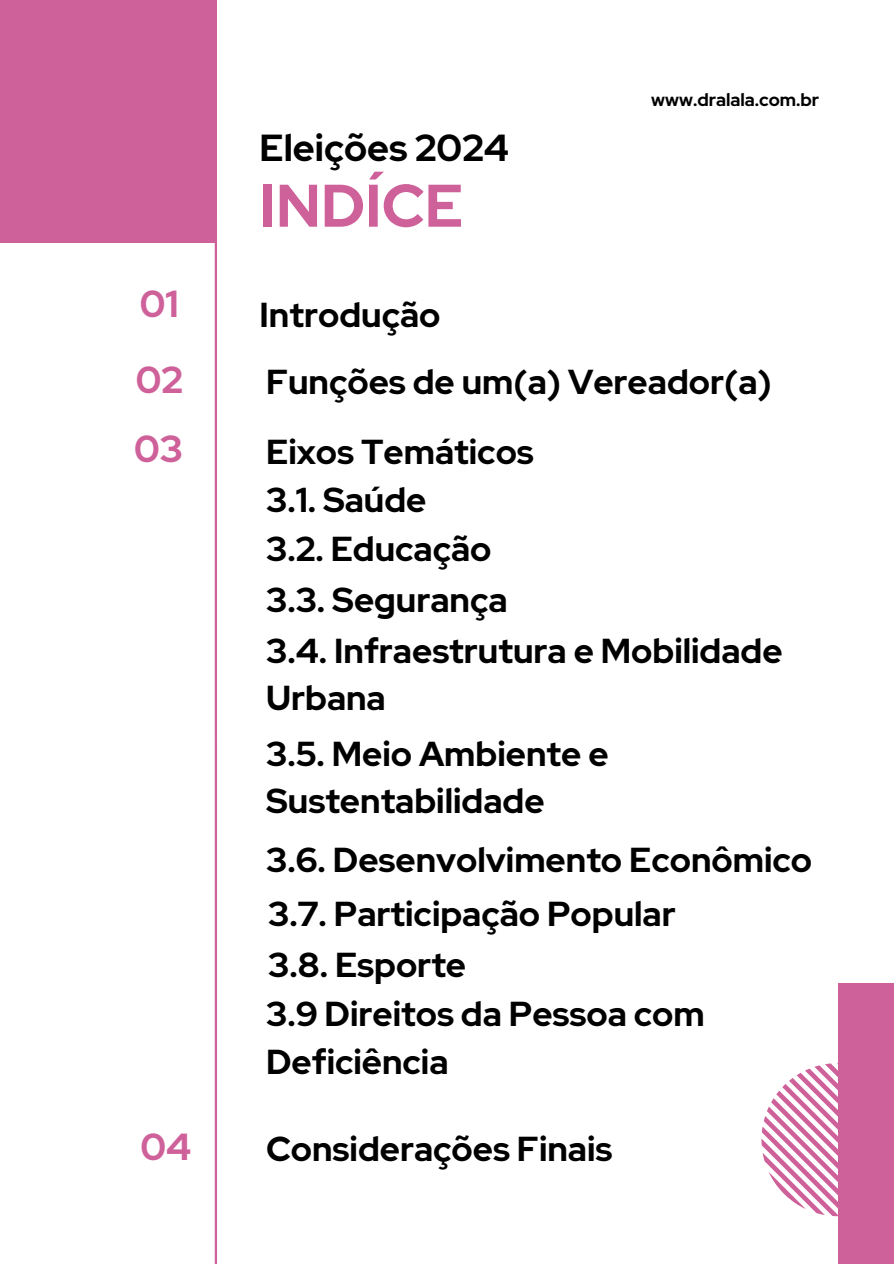
<style>
.page{position:relative;width:894px;height:1264px;background:#fff}
.page>*{position:absolute;margin:0;border:0;box-sizing:border-box;transform-origin:0 0}
.t1{font:700 60px "Red Hat Display";color:#cf619a}
.t2{font:700 37.5px "Red Hat Display";color:#000}
.t3{font:700 37.5px "Red Hat Display";color:#cf619a}
.t4{font:700 34.5px/47.2px "Red Hat Display";color:#000}
.t5{font:700 18px "Red Hat Display";color:#000}
</style>
<div class="page">
<div style="left:0;top:0;width:217px;height:242px;background:#cf619a"></div>
<div style="left:837px;top:983px;width:56px;height:280px;background:#cf619a"></div>
<svg style="left:761px;top:1063px;width:77px;height:153px"></svg>
<hr style="left:215px;top:220px;width:2px;height:1043px;background:#cf619a">
<h2 class="t3" style="left:140px;top:278px;width:40px">01</h2>
<h1 class="t3" style="left:136px;top:355px;width:49px">02</h1>
<h2 class="t3" style="left:134px;top:424px;width:50px">03</h2>
<p class="t2" style="left:259px;top:123px;width:251px">Eleições 2024</p>
<p class="t1" style="left:259px;top:166px;width:205px">INDÍCE</p>
<h2 class="t5" style="left:651px;top:88px;width:169px">www.dralala.com.br</h2>
<p class="t4" style="left:259px;top:291px;width:182px">Introdução</p>
<p class="t4" style="left:266px;top:358px;width:507px">Funções de um(a) Vereador(a)</p>
<p class="t4" style="left:266px;top:428px;width:269px">Eixos Temáticos<br>3.1. Saúde</p>
<h2 class="t4" style="left:266px;top:524px;width:227px">3.2. Educação</h2>
<h2 class="t4" style="left:266px;top:576px;width:243px">3.3. Segurança</h2>
<h2 class="t4" style="left:266px;top:627px;width:518px">3.4. Infraestrutura e Mobilidade<br>Urbana</h2>
<h2 class="t4" style="left:266px;top:729px;width:344px">3.5. Meio Ambiente e<br>Sustentabilidade</h2>
<h2 class="t4" style="left:266px;top:835px;width:547px">3.6. Desenvolvimento Econômico</h2>
<h2 class="t4" style="left:268px;top:889px;width:409px">3.7. Participação Popular</h2>
<h2 class="t4" style="left:268px;top:941px;width:199px">3.8. Esporte</h2>
<h2 class="t4" style="left:266px;top:990px;width:440px">3.9 Direitos da Pessoa com<br>Deficiência</h2>
<h2 class="t3" style="left:140px;top:1122px;width:52px">04</h2>
<p class="t4" style="left:266px;top:1125px;width:348px">Considerações Finais</p>
</div>
